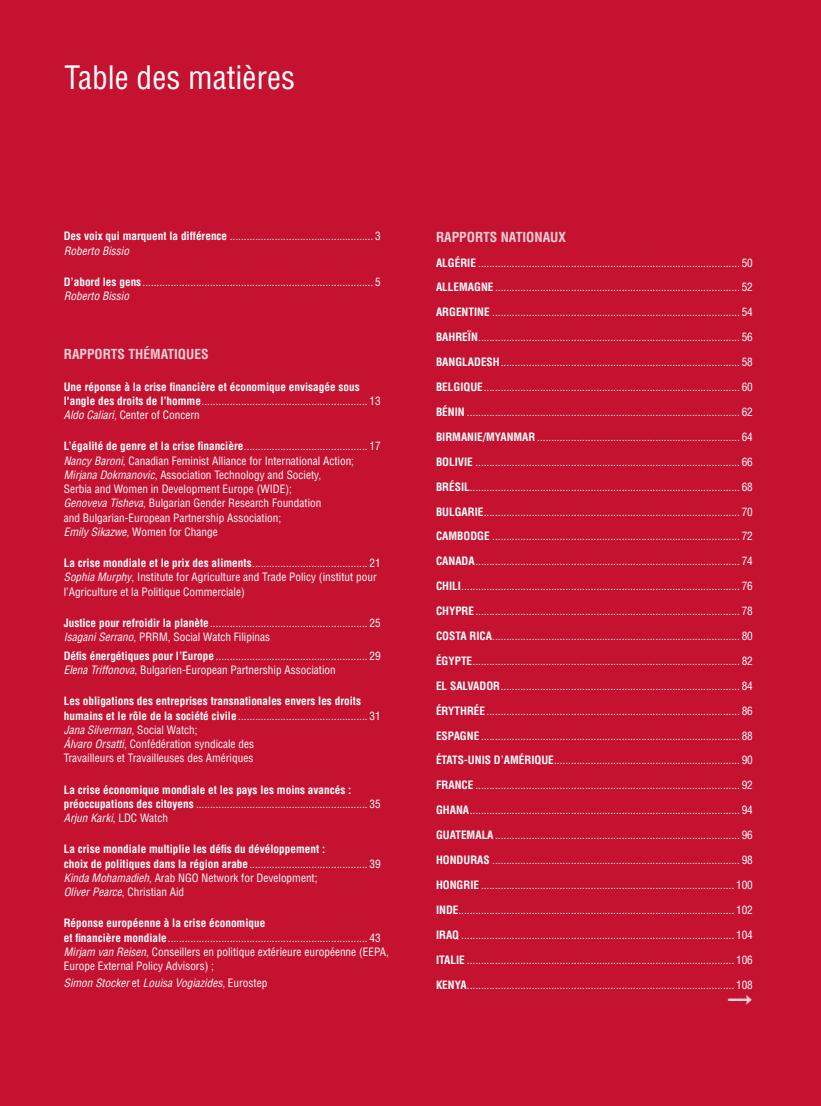
<style>
.page{position:relative;width:821px;height:1106px;background:#c41230}
.page>*{position:absolute;margin:0;border:0;box-sizing:border-box;transform-origin:0 0}
.t1{font:condensed 31.5px "Helvetica";color:#fff}
.t2{font:700 condensed 13.5px "Helvetica";color:#f3d0d6}
.t3{font:condensed 11.25px/14.2px "Helvetica";color:#fff}
.t4{font:700 condensed 11.25px/14.2px "Helvetica";color:#fff}
.t5{font:italic condensed 11.25px "Helvetica";color:#fff}
.t6{font:10.5px "Sw 07";color:#f3d0d6}
.s1{font-weight:700}
.s2{font-style:italic}
.s3{font-weight:400}
.s4{font-weight:400;font-style:italic}
.s5{font-style:normal}
</style>
<div class="page">
<h1 class="t1" style="left:65px;top:58px;width:232px">Table des matières</h1>
<p class="t3" style="left:64px;top:229px;width:318px"><span class="s1">Des voix qui marquent la différence</span> ................................................... 3<br><span class="s2">Roberto Bissio</span></p>
<p class="t3" style="left:64px;top:274px;width:318px"><span class="s1">D’abord les gens</span> .................................................................................. 5<br><span class="s2">Roberto Bissio</span></p>
<p class="t2" style="left:64px;top:346px;width:17px">Rapports</p>
<p class="t2" style="left:128px;top:346px;width:8px">thémati</p>
<p class="t2" style="left:178px;top:346px;width:17px">ques</p>
<p class="t4" style="left:64px;top:379px;width:318px">Une réponse à la crise financière et économique envisagée sous l'angle des droits de l’homme<span class="s3">........................................................... 13<br></span><span class="s4">Aldo Caliari</span><span class="s3">, Center of Concern</span></p>
<p class="t3" style="left:64px;top:439px;width:318px"><span class="s1">L’égalité de genre et la crise financière</span>............................................ 17<br><span class="s2">Nancy Baroni</span>, Canadian Feminist Alliance for International Action; <span class="s2">Mirjana Dokmanovic</span>, Association Technology and Society,<br>Serbia and Women in Development Europe (WIDE);<br><span class="s2">Genoveva Tisheva</span>, Bulgarian Gender Research Foundation<br>and Bulgarian-European Partnership Association;<br><span class="s2">Emily Sikazwe</span>, Women for Change</p>
<p class="t3" style="left:64px;top:555px;width:318px"><span class="s1">La crise mondiale et le prix des aliments</span>......................................... 21<br><span class="s2">Sophia Murphy</span>, Institute for Agriculture and Trade Policy (institut pour l’Agriculture et la Politique Commerciale)</p>
<p class="t3" style="left:64px;top:615px;width:318px"><span class="s1">Justice pour refroidir la planète</span>........................................................ 25<br><span class="s2">Isagani Serrano</span>, PRRM, Social Watch Filipinas</p>
<p class="t3" style="left:64px;top:648px;width:318px"><span class="s1">Défis énergétiques pour l’Europe</span> ...................................................... 29<br><span class="s2">Elena Triffonova</span>, Bulgarien-European Partnership Association</p>
<p class="t3" style="left:64px;top:693px;width:318px"><span class="s1">Les obligations des entreprises transnationales envers les droits humains et le rôle de la société civile</span> .............................................. 31<br><span class="s2">Jana Silverman</span>, Social Watch;<br><span class="s2">Álvaro Orsatti</span>, Confédération syndicale des<br>Travailleurs et Travailleuses des Amériques</p>
<p class="t4" style="left:64px;top:782px;width:318px">La crise économique mondiale et les pays les moins avancés : préoccupations des citoyens <span class="s3">............................................................. 35<br></span><span class="s4">Arjun Karki</span><span class="s3">, LDC Watch</span></p>
<p class="t3" style="left:64px;top:842px;width:318px"><span class="s1">La crise mondiale multiplie les défis du dévéloppement :<br>choix de politiques dans la région arabe</span>.......................................... 39<br><span class="s2">Kinda Mohamadieh</span>, Arab NGO Network for Development;<br><span class="s2">Oliver Pearce</span>, Christian Aid</p>
<p class="t3" style="left:64px;top:916px;width:327px"><span class="s1">Réponse européenne à la crise économique<br>et financière mondiale</span>....................................................................... 43<br><span class="s2">Mirjam van Reisen</span>, Conseillers en politique extérieure européenne (EEPA, Europe External Policy Advisors) ;</p>
<p class="t5" style="left:64px;top:975px;width:205px">Simon Stocker <span class="s5">et</span> Louisa Vogiazides<span class="s5">, Eurostep</span></p>
<p class="t2" style="left:436px;top:228px;width:17px">Rapports</p>
<p class="t2" style="left:500px;top:228px;width:8px">nationau</p>
<p class="t2" style="left:558px;top:228px;width:9px">x</p>
<p class="t3" style="left:436px;top:255px;width:318px"><span class="s1">ALGÉRIE</span> ............................................................................................. 50</p>
<p class="t3" style="left:436px;top:280px;width:318px"><span class="s1">ALLEMAGNE</span> ....................................................................................... 52</p>
<p class="t3" style="left:436px;top:305px;width:318px"><span class="s1">ARGENTINE</span> ........................................................................................ 54</p>
<p class="t3" style="left:436px;top:330px;width:318px"><span class="s1">BAHREÏN</span>............................................................................................. 56</p>
<p class="t3" style="left:436px;top:355px;width:318px"><span class="s1">BANGLADESH</span>..................................................................................... 58</p>
<p class="t3" style="left:436px;top:379px;width:318px"><span class="s1">BELGIQUE</span>........................................................................................... 60</p>
<p class="t3" style="left:436px;top:404px;width:318px"><span class="s1">BÉNIN</span> ................................................................................................. 62</p>
<p class="t3" style="left:436px;top:429px;width:318px"><span class="s1">BIRMANIE/MYANMAR</span> ........................................................................ 64</p>
<p class="t3" style="left:436px;top:454px;width:318px"><span class="s1">BOLIVIE</span> .............................................................................................. 66</p>
<p class="t3" style="left:436px;top:479px;width:318px"><span class="s1">BRÉSIL</span>................................................................................................ 68</p>
<p class="t3" style="left:436px;top:504px;width:318px"><span class="s1">BULGARIE</span>........................................................................................... 70</p>
<p class="t3" style="left:436px;top:529px;width:318px"><span class="s1">CAMBODGE</span> ........................................................................................ 72</p>
<p class="t3" style="left:436px;top:554px;width:318px"><span class="s1">CANADA</span>.............................................................................................. 74</p>
<p class="t3" style="left:436px;top:579px;width:318px"><span class="s1">CHILI</span>................................................................................................... 76</p>
<p class="t3" style="left:436px;top:603px;width:318px"><span class="s1">CHYPRE</span>.............................................................................................. 78</p>
<p class="t3" style="left:436px;top:628px;width:318px"><span class="s1">COSTA RICA</span>........................................................................................ 80</p>
<p class="t3" style="left:436px;top:653px;width:318px"><span class="s1">ÉGYPTE</span>............................................................................................... 82</p>
<p class="t3" style="left:436px;top:678px;width:318px"><span class="s1">EL SALVADOR</span>..................................................................................... 84</p>
<p class="t3" style="left:436px;top:703px;width:318px"><span class="s1">ÉRYTHRÉE</span> .......................................................................................... 86</p>
<p class="t3" style="left:436px;top:728px;width:318px"><span class="s1">ESPAGNE</span> ............................................................................................ 88</p>
<p class="t3" style="left:436px;top:753px;width:318px"><span class="s1">ÉTATS-UNIS D’AMÉRIQUE</span>.................................................................. 90</p>
<p class="t3" style="left:436px;top:778px;width:318px"><span class="s1">FRANCE</span> .............................................................................................. 92</p>
<p class="t3" style="left:436px;top:802px;width:318px"><span class="s1">GHANA</span>................................................................................................ 94</p>
<p class="t3" style="left:436px;top:827px;width:318px"><span class="s1">GUATEMALA</span>....................................................................................... 96</p>
<p class="t3" style="left:436px;top:852px;width:318px"><span class="s1">HONDURAS</span> ........................................................................................ 98</p>
<p class="t3" style="left:436px;top:877px;width:318px"><span class="s1">HONGRIE</span> .......................................................................................... 100</p>
<p class="t3" style="left:436px;top:902px;width:318px"><span class="s1">INDE</span>.................................................................................................. 102</p>
<p class="t3" style="left:436px;top:927px;width:318px"><span class="s1">IRAQ</span> ................................................................................................. 104</p>
<p class="t3" style="left:436px;top:952px;width:318px"><span class="s1">ITALIE</span> ............................................................................................... 106</p>
<p class="t3" style="left:436px;top:977px;width:318px"><span class="s1">KENYA</span>............................................................................................... 108</p>
<p class="t6" style="left:735px;top:995px;width:25px">g</p>
</div>
